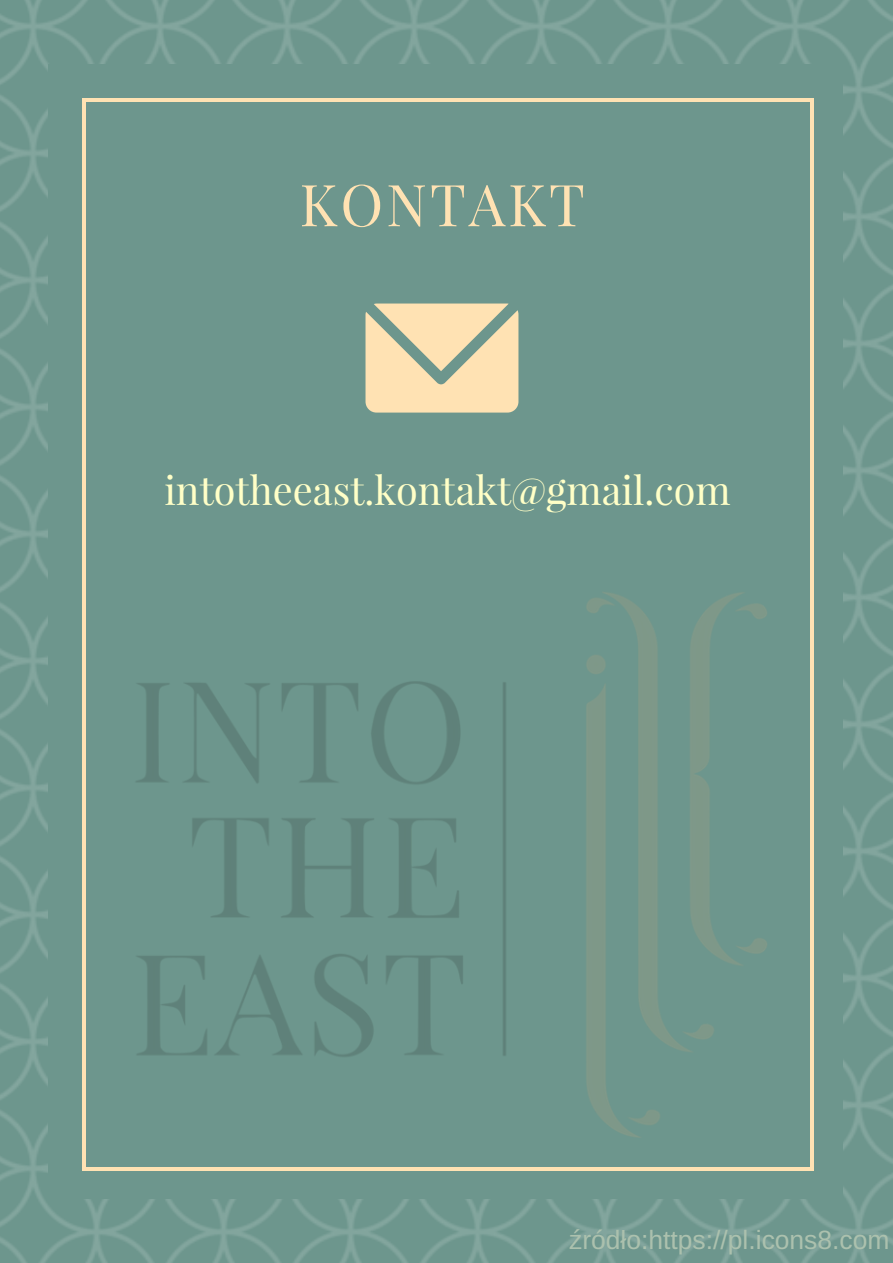
<style>
.page{position:relative;width:893px;height:1263px;background:#fff}
.page>*{position:absolute;margin:0;border:0;box-sizing:border-box;transform-origin:0 0}
.t1{font:57.9px "Playfair Display";letter-spacing:.05em;color:#ffe2b3}
.t2{font:39.6px "Playfair Display";color:#ffffc7}
.t3{font:26.4px "Arimo";color:#acc1ae}
.s1{font-family:"Liberation Sans"}
</style>
<div class="page">
<div style="left:48px;top:64px;width:794px;height:1134px;background:#6d968d"></div>
<hr style="left:82px;top:101px;width:3px;height:1066px;background:#ffe2b3">
<hr style="left:810px;top:101px;width:4px;height:1066px;background:#ffe2b3">
<hr style="left:85px;top:1167px;width:726px;height:3px;background:#ffe2b3">
<hr style="left:85px;top:98px;width:726px;height:3px;background:#ffe2b3">
<img style="left:97px;top:592px;width:695px;height:630px">
<svg style="left:365px;top:303px;width:153px;height:110px;background:#e9d6ad"></svg>
<h1 class="t1" style="left:299px;top:164px;width:287px">KONTAKT</h1>
<p class="t2" style="left:164px;top:462px;width:568px">intotheeast.kontakt@gmail.com</p>
<p class="t3" style="left:569px;top:1225px;width:322px"><span class="s1">ź</span>ród<span class="s1">ł</span>o:https://pl.icons8.com</p>
</div>
